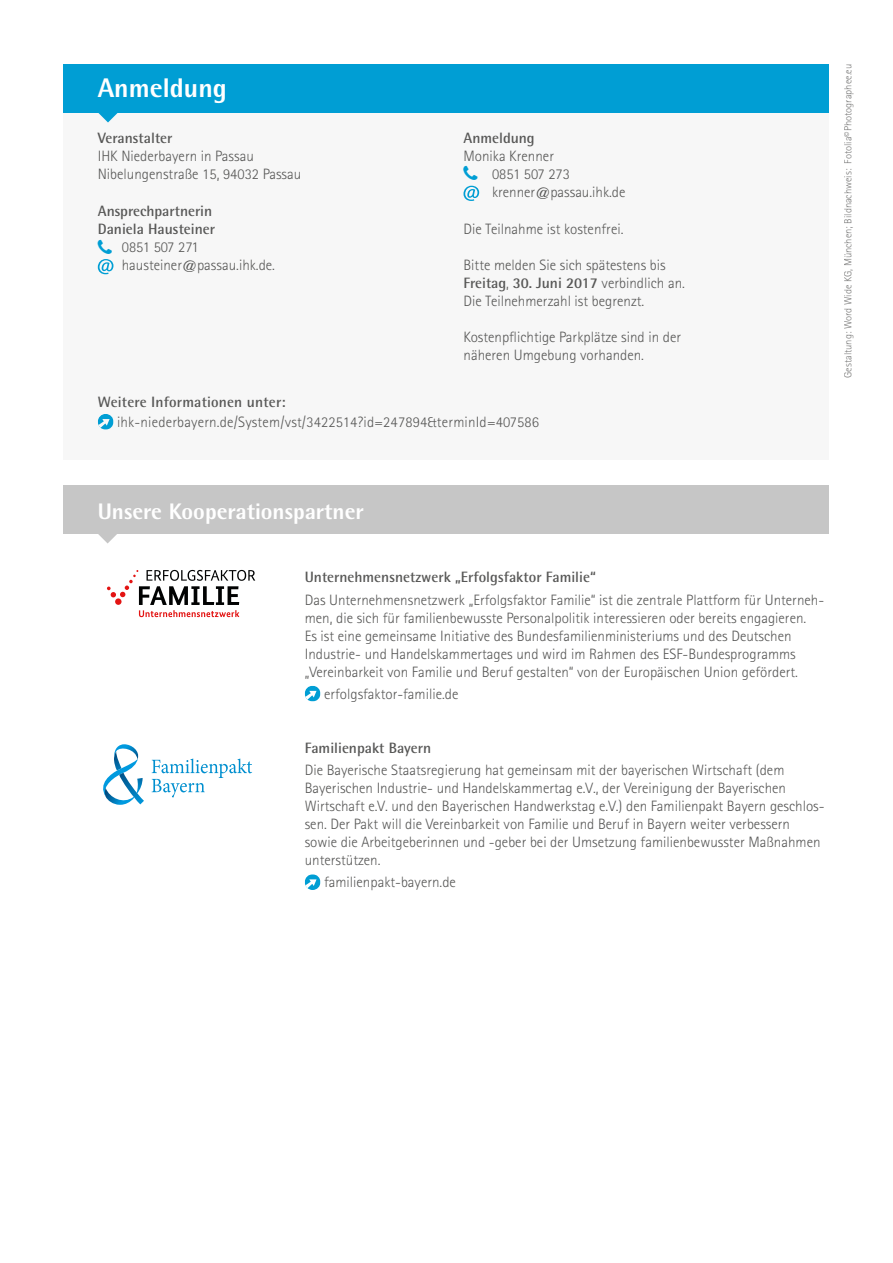
<style>
.page{position:relative;width:893px;height:1263px;background:#fff}
.page>*{position:absolute;margin:0;border:0;box-sizing:border-box;transform-origin:0 0}
.t1{font:800 27px "Agfa Rotis Semisans";color:#fff}
.t2{font:800 22.5px "Agfa Rotis Semisans";color:#fff}
.t3{font:300 15px/18px "Agfa Rotis Sans Serif";color:#575756}
.t4{font:700 15px/18px "Agfa Rotis Semisans";color:#575756}
.t5{font:300 10.5px "Agfa Rotis Sans Serif";color:#575756}
.s1{font-family:"Agfa Rotis Sans Serif";font-weight:300}
</style>
<div class="page">
<div style="left:64px;top:92px;width:765px;height:367px;background:#f7f7f7"></div>
<svg style="left:463px;top:186px;width:16px;height:15px"></svg>
<div style="left:64px;top:64px;width:765px;height:49px;background:#009ed4"></div>
<svg style="left:98px;top:113px;width:20px;height:9px"></svg>
<div style="left:64px;top:485px;width:765px;height:49px;background:#c6c6c6"></div>
<svg style="left:98px;top:534px;width:19px;height:9px"></svg>
<svg style="left:152px;top:758px;width:100px;height:39px"></svg>
<svg style="left:103px;top:744px;width:41px;height:61px"></svg>
<svg style="left:305px;top:686px;width:15px;height:15px"></svg>
<svg style="left:305px;top:874px;width:15px;height:16px"></svg>
<svg style="left:107px;top:570px;width:148px;height:47px"></svg>
<svg style="left:98px;top:414px;width:16px;height:16px"></svg>
<svg style="left:98px;top:259px;width:15px;height:15px"></svg>
<h1 class="t1" style="left:98px;top:71px;width:131px">Anmeldung</h1>
<p class="t4" style="left:98px;top:128px;width:76px">Veranstalter</p>
<p class="t3" style="left:98px;top:147px;width:205px">IHK Niederbayern in Passau<br>Nibelungenstraße 15, 94032 Passau</p>
<p class="t4" style="left:98px;top:202px;width:119px">Ansprechpartnerin<br>Daniela Hausteiner</p>
<p class="t3" style="left:122px;top:238px;width:155px">0851 507 271 hausteiner@passau.ihk.de.</p>
<p class="t4" style="left:463px;top:128px;width:73px">Anmeldung</p>
<p class="t3" style="left:492px;top:147px;width:135px;text-indent:-28px">Monika Krenner<br>0851 507 273 krenner@passau.ihk.de</p>
<p class="t3" style="left:463px;top:220px;width:161px">Die Teilnahme ist kostenfrei.</p>
<p class="t3" style="left:463px;top:256px;width:204px">Bitte melden Sie sich spätestens bis</p>
<p class="t4" style="left:463px;top:274px;width:223px">Freitag<span class="s1">,</span> 30. Juni 2017 <span class="s1">verbindlich an.</span></p>
<p class="t3" style="left:463px;top:292px;width:182px">Die Teilnehmerzahl ist begrenzt.</p>
<p class="t3" style="left:463px;top:328px;width:219px">Kostenpflichtige Parkplätze sind in der näheren Umgebung vorhanden.</p>
<p class="t4" style="left:98px;top:392px;width:189px">Weitere Informationen unter:</p>
<p class="t3" style="left:117px;top:413px;width:424px">ihk-niederbayern.de/System/vst/3422514?id=247894&amp;terminId=407586</p>
<p class="t5" style="left:842px;top:378px;width:316px;rotate:-90deg">Gestaltung: Word Wide KG, München; Bildnachweis: Fotolia©Photographee.eu</p>
<h2 class="t2" style="left:98px;top:497px;width:268px">Unsere Kooperationspartner</h2>
<p class="t4" style="left:305px;top:568px;width:293px">Unternehmensnetzwerk „Erfolgsfaktor Familie“</p>
<p class="t3" style="left:305px;top:590px;width:521px">Das Unternehmensnetzwerk „Erfolgsfaktor Familie“ ist die zentrale Plattform für Unterneh&shy;men, die sich für familienbewusste Personalpolitik interessieren oder bereits engagieren.<br>Es ist eine gemeinsame Initiative des Bundesfamilienministeriums und des Deutschen Industrie- und Handelskammertages und wird im Rahmen des ESF-Bundesprogramms „Vereinbarkeit von Familie und Beruf gestalten“ von der Europäischen Union gefördert.</p>
<p class="t3" style="left:324px;top:685px;width:136px">erfolgsfaktor-familie.de</p>
<p class="t4" style="left:305px;top:738px;width:128px">Familienpakt Bayern</p>
<p class="t3" style="left:305px;top:761px;width:521px">Die Bayerische Staatsregierung hat gemeinsam mit der bayerischen Wirtschaft (dem Bayerischen Industrie- und Handelskammertag e.V., der Vereinigung der Bayerischen Wirtschaft e.V. und den Bayerischen Handwerkstag e.V.) den Familienpakt Bayern geschlos&shy;sen. Der Pakt will die Vereinbarkeit von Familie und Beruf in Bayern weiter verbessern sowie die Arbeitgeberinnen und -geber bei der Umsetzung familienbewusster Maßnahmen unterstützen.</p>
<p class="t3" style="left:324px;top:873px;width:133px">familienpakt-bayern.de</p>
</div>
